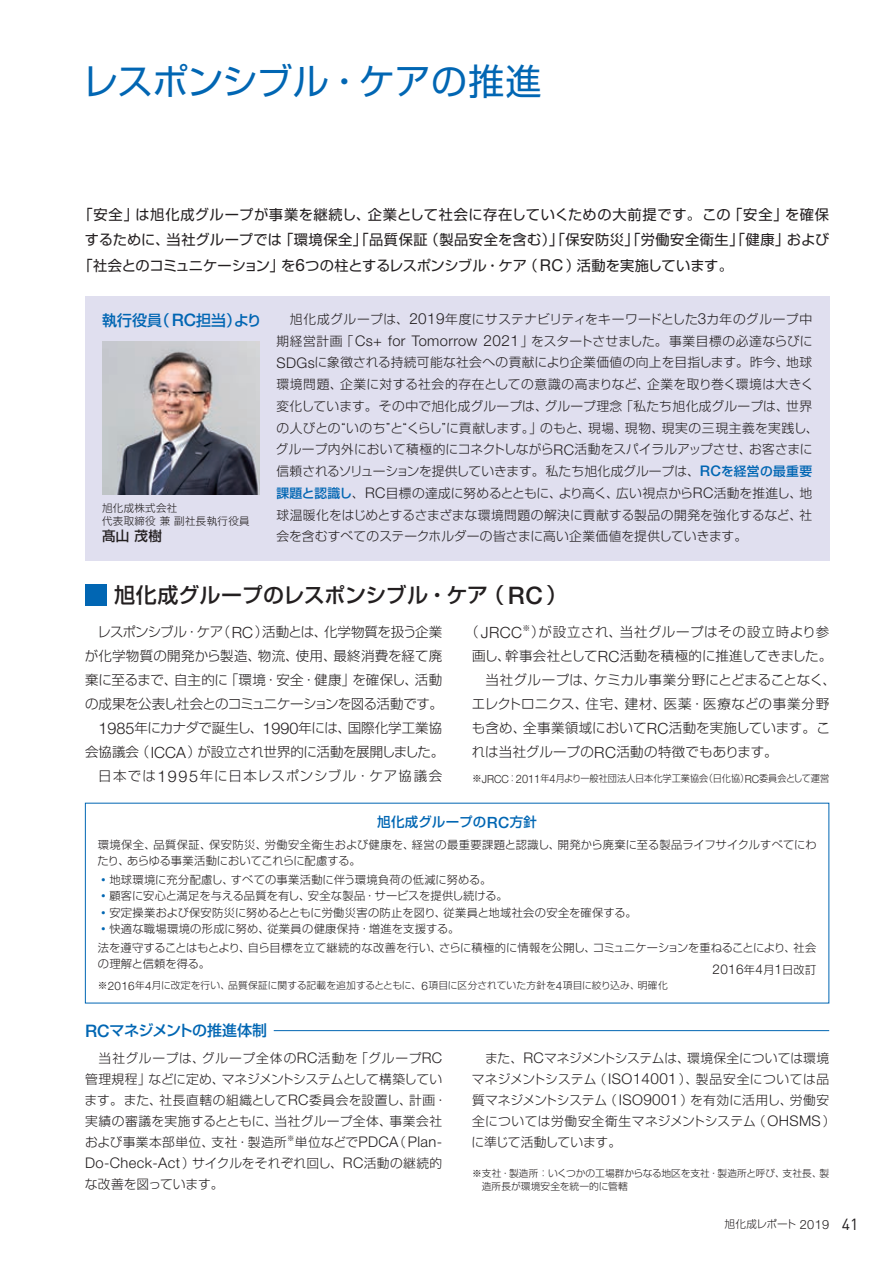
<style>
.page{position:relative;width:893px;height:1263px;background:#fff}
.page>*{position:absolute;margin:0;border:0;box-sizing:border-box;transform-origin:0 0}
.t1{font:36px "Shin Go Pr 6 N";letter-spacing:-.01em;color:#0166b3}
.t2{font:500 21px "Shin Go Pr 6 N";letter-spacing:-.005em;color:#231f20}
.t3{font:300 15.45px "Helvetica Neue LT Std";color:#231f20}
.t4{font:500 15px "Shin Go Pr 6 N";letter-spacing:-.025em;color:#0166b3}
.t5{font:500 15px "Shin Go Pr 6 N";color:#0166b3}
.t6{font:300 14.7px "Helvetica Neue LT Std";letter-spacing:.025em;color:#231f20}
.t7{font:14.25px "Shin Go Pr 6 N";letter-spacing:.02em;color:#231f20}
.t8{font:14.25px "Shin Go Pr 6 N";letter-spacing:-.02em;color:#231f20}
.t9{font:300 13.5px/24px "Shin Go Pr 6 N";color:#231f20;text-align:right}
.t10{font:300 13.5px "Shin Go Pr 6 N";letter-spacing:.035em;color:#231f20}
.t11{font:300 13.5px "Shin Go Pr 6 N";letter-spacing:.05em;color:#231f20}
.t12{font:500 13.5px "Shin Go Pr 6 N";letter-spacing:.02em;color:#0166b3}
.t13{font:300 13.5px "Helvetica Neue LT Std";color:#231f20}
.t14{font:500 13.5px "Shin Go Pr 6 N";color:#231f20}
.t15{font:300 12.75px/21.8px "Shin Go Pr 6 N";letter-spacing:.015em;color:#231f20}
.t16{font:300 11.25px/16.5px "Shin Go Pr 6 N";letter-spacing:.015em;color:#231f20}
.t17{font:300 10.65px "Shin Go Pr 6 N";letter-spacing:-.025em;color:#231f20}
.t18{font:300 10.5px/13.5px "Shin Go Pr 6 N";letter-spacing:.03em;color:#231f20}
.t19{font:300 9.75px/12.8px "Shin Go Pr 6 N";color:#231f20}
.t20{font:300 7.8px "Shin Go Pr 6 N";color:#231f20}
.t21{font:300 7.5px "Shin Go Pr 6 N";color:#231f20}
.s1{font-family:"Helvetica Neue LT Std";font-size:17.1px}
.s2{font-family:"Helvetica Neue LT Std";font-size:16.35px}
.s3{font-family:"Helvetica Neue LT Std";font-size:17.25px}
.s4{font-family:"Helvetica Neue LT Std";font-size:15.3px}
.s5{font-family:"Helvetica Neue LT Std";font-size:14.7px}
.s6{font-family:"Helvetica Neue LT Std";font-weight:500;font-size:14.7px;color:#0166b3}
.s7{font-weight:500;color:#0166b3}
.s8{font-family:"Helvetica Neue LT Std";font-size:24.15px}
.s9{font-family:"Helvetica Neue LT Std";font-size:15.45px}
.s10{font-family:"Helvetica Neue LT Std";font-size:16.2px}
.s11{font-family:"Shin Go Pr 6 N";font-size:13.5px}
.s12{font-family:"Helvetica Neue LT Std";font-size:11.25px}
.s13{font-family:"Helvetica Neue LT Std";font-size:11.7px}
.s14{color:#0166b3}
.s15{font-family:"Shin Go Pr 6 N";font-size:11.25px}
.s16{font-family:"Shin Go Pr 6 N";font-size:12.75px}
.s17{font-family:"Helvetica Neue LT Std";font-size:12.75px}
.s18{font-family:"DIN";font-weight:400;font-size:15.9px}
</style>
<div class="page">
<div style="left:85px;top:296px;width:744px;height:264px;background:#e0dfef"></div>
<div style="left:85px;top:584px;width:21px;height:21px;background:#0166b3"></div>
<img style="left:102px;top:342px;width:157px;height:153px">
<hr style="left:274px;top:1030px;width:555px;height:1px;background:#0166b3">
<h1 class="t1" style="left:82px;top:52px;width:460px">レスポンシブル・ケアの推進</h1>
<p class="t7" style="left:78px;top:202px;width:752px">「安全」は旭化成グループが事業を継続し、企業として社会に存在していくための大前提です。この「安全」を確保</p>
<p class="t7" style="left:85px;top:228px;width:746px">するために、当社グループでは「環境保全」「品質保証（製品安全を含む）」「保安防災」「労働安全衛生」「健康」および</p>
<p class="t8" style="left:78px;top:253px;width:656px">「社会とのコミュニケーション」を<span class="s1">6</span>つの柱とするレスポンシブル・ケア（ <span class="s2">RC</span> ）活動を実施しています。</p>
<p class="t5" style="left:102px;top:308px;width:161px">執行役員（<span class="s3">RC</span>担当）より</p>
<p class="t18" style="left:102px;top:500px;width:149px">旭化成株式会社<br>代表取締役兼副社長執行役員</p>
<p class="t14" style="left:102px;top:525px;width:61px">髙山茂樹</p>
<p class="t15" style="left:276px;top:307px;width:544px;text-indent:14px">旭化成グループは、<span class="s4">2019</span>年度にサステナビリティをキーワードとした<span class="s4">3</span>カ年のグループ中期経営計画「<span class="s5">Cs+ for Tomorrow</span> <span class="s4">2021</span>」をスタートさせました。事業目標の必達ならびに<span class="s5">SDGs</span>に象徴される持続可能な社会への貢献により企業価値の向上を目指します。昨今、地球環境問題、企業に対する社会的存在としての意識の高まりなど、企業を取り巻く環境は大きく変化しています。その中で旭化成グループは、グループ理念「私たち旭化成グループは、世界の人びとの“いのち”と“くらし”に貢献します。」のもと、現場、現物、現実の三現主義を実践し、グループ内外において積極的にコネクトしながら<span class="s5">RC</span>活動をスパイラルアップさせ、お客さまに信頼されるソリューションを提供していきます。私たち旭化成グループは、<span class="s6">RC</span><span class="s7">を経営の最重要課題と認識し</span>、<span class="s5">RC</span>目標の達成に努めるとともに、より高く、広い視点から<span class="s5">RC</span>活動を推進し、地球温暖化をはじめとするさまざまな環境問題の解決に貢献する製品の開発を強化するなど、社会を含むすべてのステークホルダーの皆さまに高い企業価値を提供していきます。</p>
<h2 class="t2" style="left:114px;top:578px;width:454px">旭化成グループのレスポンシブル・ケア（ <span class="s8">RC</span> ）</h2>
<p class="t9" style="left:85px;top:619px;width:361px">レスポンシブル・ケア（ <span class="s9">RC</span> ）活動とは、化学物質を扱う企業が化学物質の開発から製造、物流、使用、最終消費を経て廃棄に至るまで、自主的に「環境・安全・健康」を確保し、活動の成果を公表し社会とのコミュニケーションを図る活動です。<br><span class="s10">1985</span>年にカナダで誕生し、<span class="s10">1990</span>年には、国際化学工業協会協議会（<span class="s9">ICCA</span>）が設立され世界的に活動を展開しました。日本では<span class="s10">1995</span>年に日本レスポンシブル・ケア協議会</p>
<p class="t3" style="left:465px;top:623px;width:58px"><span class="s11">（</span>JRCC</p>
<p class="t20" style="left:522px;top:621px;width:9px">※</p>
<p class="t11" style="left:531px;top:621px;width:300px">）が設立され、当社グループはその設立時より参</p>
<p class="t9" style="left:472px;top:643px;width:362px">画し、幹事会社として<span class="s9">RC</span>活動を積極的に推進してきました。</p>
<p class="t9" style="left:485px;top:667px;width:352px">当社グループは、ケミカル事業分野にとどまることなく、</p>
<p class="t10" style="left:472px;top:693px;width:359px">エレクトロニクス、住宅、建材、医薬・医療などの事業分野</p>
<p class="t9" style="left:472px;top:715px;width:360px">も含め、全事業領域において<span class="s9">RC</span>活動を実施しています。こ</p>
<p class="t9" style="left:472px;top:739px;width:307px">れは当社グループの<span class="s9">RC</span>活動の特徴でもあります。</p>
<p class="t19" style="left:472px;top:771px;width:359px">※<span class="s12">JRCC</span>：<span class="s13">2011</span>年<span class="s13">4</span>月より一般社団法人日本化学工業協会（日化協）<span class="s12">RC</span>委員会として運営</p>
<p class="t12" style="left:377px;top:811px;width:162px">旭化成グループの<span class="s9">RC</span>方針</p>
<p class="t16" style="left:98px;top:835px;width:720px">環境保全、品質保証、保安防災、労働安全衛生および健康を、経営の最重要課題と認識し、開発から廃棄に至る製品ライフサイクルすべてにわたり、あらゆる事業活動においてこれらに配慮する。</p>
<p class="t16" style="left:98px;top:870px;width:395px"><span class="s14">•</span>地球環境に充分配慮し、すべての事業活動に伴う環境負荷の低減に努める。</p>
<p class="t16" style="left:98px;top:887px;width:411px"><span class="s14">•</span>顧客に安心と満足を与える品質を有し、安全な製品・サービスを提供し続ける。</p>
<p class="t16" style="left:98px;top:903px;width:540px"><span class="s14">•</span>安定操業および保安防災に努めるとともに労働災害の防止を図り、従業員と地域社会の安全を確保する。</p>
<p class="t16" style="left:98px;top:918px;width:720px;line-height:18.6px"><span class="s14">•</span>快適な職場環境の形成に努め、従業員の健康保持・増進を支援する。<br>法を遵守することはもとより、自ら目標を立て継続的な改善を行い、さらに積極的に情報を公開し、コミュニケーションを重ねることにより、社会</p>
<p class="t16" style="left:98px;top:955px;width:114px">の理解と信頼を得る。</p>
<p class="t13" style="left:713px;top:961px;width:105px">2016<span class="s15">年</span>4<span class="s15">月</span>1<span class="s15">日改訂</span></p>
<p class="t19" style="left:98px;top:978px;width:571px">※<span class="s13">2016</span>年<span class="s13">4</span>月に改定を行い、品質保証に関する記載を追加するとともに、<span class="s13">6</span>項目に区分されていた方針を<span class="s13">4</span>項目に絞り込み、明確化</p>
<p class="t4" style="left:85px;top:1018px;width:184px"><span class="s3">RC</span>マネジメントの推進体制</p>
<p class="t15" style="left:85px;top:1046px;width:364px;line-height:21px;text-indent:14px">当社グループは、グループ全体の<span class="s5">RC</span>活動を「グループ<span class="s5">RC</span>管理規程」などに定め、マネジメントシステムとして構築しています。また、社長直轄の組織として<span class="s5">RC</span>委員会を設置し、計画・実績の審議を実施するとともに、当社グループ全体、事業会社および事業本部単位、支社・製造所</p>
<p class="t21" style="left:287px;top:1132px;width:9px">※</p>
<p class="t6" style="left:295px;top:1133px;width:149px"><span class="s16">単位などで</span>PDCA<span class="s16">（</span>Plan-</p>
<p class="t15" style="left:85px;top:1151px;width:359px;line-height:21px"><span class="s5">Do-Check-Act</span>）サイクルをそれぞれ回し、<span class="s5">RC</span>活動の継続的な改善を図っています。</p>
<p class="t15" style="left:471px;top:1046px;width:366px;line-height:21.1px;text-indent:13px">また、<span class="s5">RC</span>マネジメントシステムは、環境保全については環境マネジメントシステム（<span class="s5">ISO</span><span class="s4">14001</span>）、製品安全については品質マネジメントシステム（<span class="s5">ISO</span><span class="s4">9001</span>）を有効に活用し、労働安全については労働安全衛生マネジメントシステム（<span class="s5">OHSMS</span>）に準じて活動しています。</p>
<p class="t19" style="left:482px;top:1166px;width:349px;text-indent:-10px">※支社・製造所：いくつかの工場群からなる地区を支社・製造所と呼び、支社長、製造所長が環境安全を統一的に管轄</p>
<p class="t17" style="left:724px;top:1215px;width:136px">旭化成レポート <span class="s17">2019</span> <span class="s18">41</span></p>
</div>
